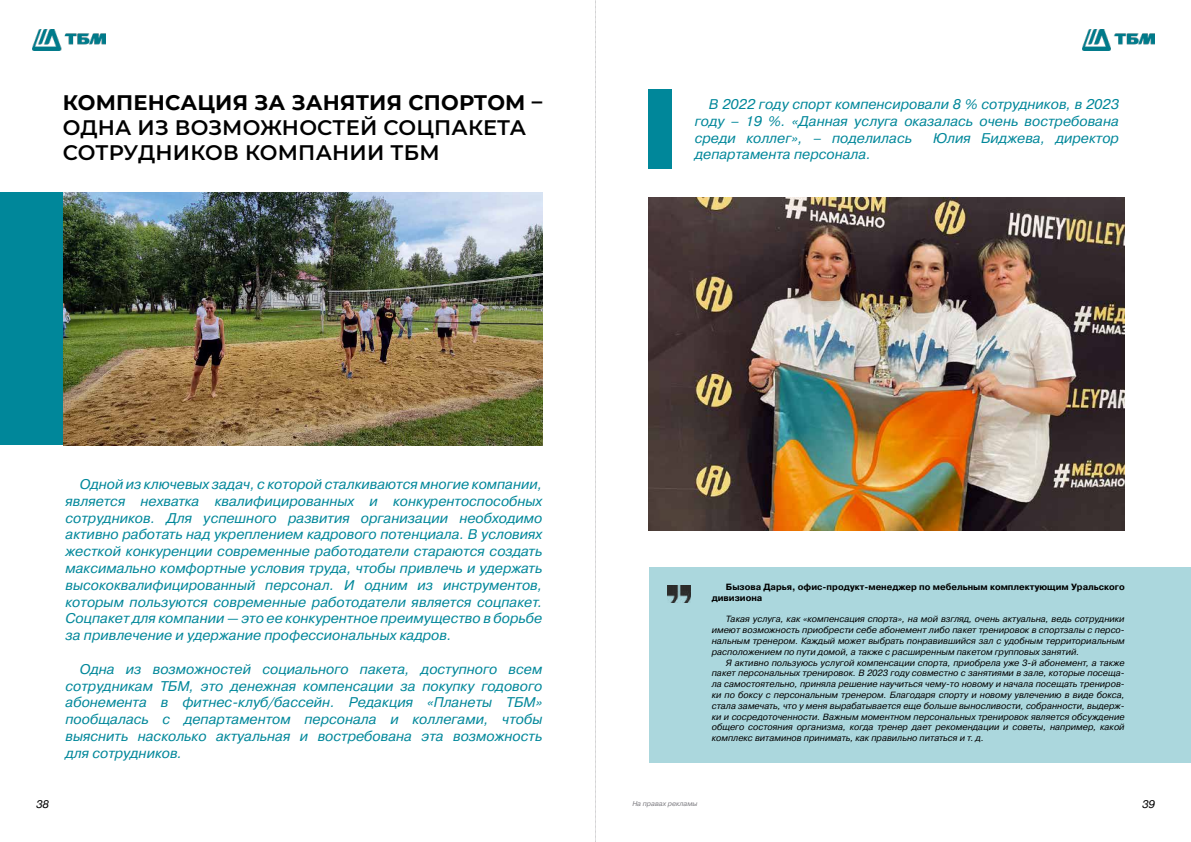
<style>
.page{position:relative;width:1191px;height:842px;background:#fff}
.page>*{position:absolute;margin:0;border:0;box-sizing:border-box;transform-origin:0 0}
.t1{font:600 21px/25.2px "Montserrat";letter-spacing:.01em;color:#000}
.t2{font:700 21px "Montserrat";letter-spacing:.01em;color:#000}
.t3{font:italic 14px/16.8px "Pragmatica C";color:#00879a;text-align:justify}
.t4{font:italic 11px "Pragmatica C";color:#000}
.t5{font:italic 9px/10.8px "Pragmatica C";color:#000;text-align:justify}
.t6{font:700 9px/10.8px "Pragmatica C";color:#000}
.t7{font:italic 7px "Pragmatica C";color:#7e7d82}
</style>
<div class="page">
<svg style="left:595px;top:0;width:1px;height:842px"></svg>
<img style="left:1082px;top:29px;width:73px;height:22px">
<img style="left:32px;top:29px;width:73px;height:22px">
<div style="left:648px;top:567px;width:543px;height:196px;background:#abd7dd"></div>
<div style="left:0;top:193px;width:542px;height:252px;background:#00879a"></div>
<img style="left:64px;top:193px;width:478px;height:252px">
<div style="left:648px;top:89px;width:24px;height:80px;background:#00879a"></div>
<img style="left:648px;top:198px;width:476px;height:333px">
<img style="left:668px;top:585px;width:22px;height:17px">
<h1 class="t2" style="left:63px;top:87px;width:481px">КОМПЕНСАЦИЯ ЗА ЗАНЯТИЯ СПОРТОМ –</h1>
<h1 class="t1" style="left:63px;top:114px;width:465px">ОДНА ИЗ ВОЗМОЖНОСТЕЙ СОЦПАКЕТА<br>СОТРУДНИКОВ КОМПАНИИ ТБМ</h1>
<p class="t3" style="left:65px;top:476px;width:478px;text-indent:14px">Одной из ключевых задач, с которой сталкиваются многие компании, является нехватка квалифицированных и конкурентоспособных сотрудников. Для успешного развития организации необходимо активно работать над укреплением кадрового потенциала. В условиях жесткой конкуренции современные работодатели стараются создать максимально комфортные условия труда, чтобы привлечь и удержать высококвалифицированный персонал. И одним из инструментов, которым пользуются современные работодатели является соцпакет.<br>Соцпакет для компании — это ее конкурентное преимущество в борьбе за привлечение и удержание профессиональных кадров.</p>
<p class="t3" style="left:65px;top:661px;width:478px;text-indent:14px">Одна из возможностей социального пакета, доступного всем сотрудникам ТБМ, это денежная компенсации за покупку годового абонемента в фитнес-клуб/бассейн. Редакция «Планеты ТБМ» пообщалась с департаментом персонала и коллегами, чтобы выяснить насколько актуальная и востребована эта возможность для сотрудников.</p>
<p class="t3" style="left:695px;top:96px;width:426px;text-indent:14px">В 2022 году спорт компенсировали 8 % сотрудников, в 2023 году – 19 %. «Данная услуга оказалась очень востребована среди коллег», – поделилась</p>
<p class="t3" style="left:933px;top:129px;width:187px">Юлия Биджева, директор</p>
<p class="t3" style="left:695px;top:146px;width:178px">департамента персонала.</p>
<p class="t6" style="left:711px;top:581px;width:414px;text-indent:14px">Бызова Дарья, офис-продукт-менеджер по мебельным комплектующим Уральского дивизиона</p>
<p class="t5" style="left:711px;top:614px;width:414px;text-indent:14px">Такая услуга, как «компенсация спорта», на мой взгляд, очень актуальна, ведь сотрудники имеют возможность приобрести себе абонемент либо пакет тренировок в спортзалы с персо&shy;нальным тренером. Каждый может выбрать понравившийся зал с удобным территориальным расположением по пути домой, а также с расширенным пакетом групповых занятий.</p>
<p class="t5" style="left:711px;top:657px;width:414px;text-indent:14px">Я активно пользуюсь услугой компенсации спорта, приобрела уже 3-й абонемент, а также пакет персональных тренировок. В 2023 году совместно с занятиями в зале, которые посеща&shy;ла самостоятельно, приняла решение научиться чему-то новому и начала посещать трениров&shy;ки по боксу с персональным тренером. Благодаря спорту и новому увлечению в виде бокса, стала замечать, что у меня вырабатывается еще больше выносливости, собранности, выдерж&shy;ки и сосредоточенности. Важным моментном персональных тренировок является обсуждение общего состояния организма, когда тренер дает рекомендации и советы, например, какой комплекс витаминов принимать, как правильно питаться и т. д.</p>
<p class="t4" style="left:36px;top:798px;width:14px">38</p>
<p class="t7" style="left:632px;top:800px;width:67px">На правах рекламы</p>
<p class="t4" style="left:1142px;top:798px;width:14px">39</p>
</div>
